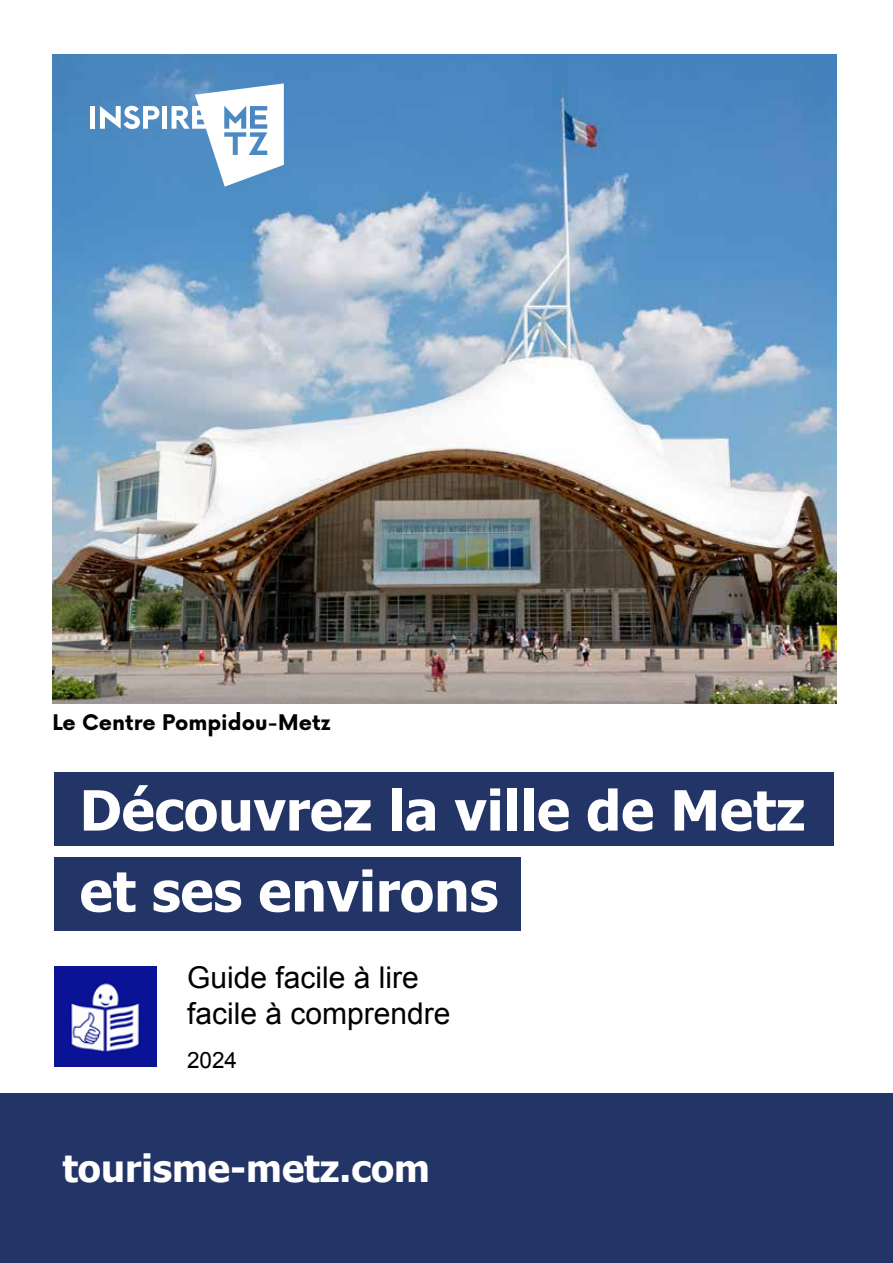
<style>
.page{position:relative;width:893px;height:1263px;background:#fff}
.page>*{position:absolute;margin:0;border:0;box-sizing:border-box;transform-origin:0 0}
.t1{font:700 55.5px/81px "Tahoma";color:#fff}
.t2{font:700 37.5px "Tahoma";color:#fff}
.t3{font:30px/36px "Arial";color:#000}
.t4{font:22.5px "Arial";color:#000}
.t5{font:700 21px "Now Alt";color:#000}
</style>
<div class="page">
<div style="left:54px;top:857px;width:467px;height:74px;background:#233567"></div>
<img style="left:52px;top:55px;width:785px;height:649px">
<div style="left:0;top:1093px;width:893px;height:170px;background:#233567"></div>
<img style="left:54px;top:966px;width:103px;height:100px">
<div style="left:54px;top:772px;width:779px;height:73px;background:#233567"></div>
<div style="left:90px;top:106px;width:5px;height:23px;background:#fff"></div>
<svg style="left:100px;top:106px;width:59px;height:23px"></svg>
<div style="left:162px;top:106px;width:5px;height:23px;background:#fff"></div>
<svg style="left:172px;top:83px;width:112px;height:104px"></svg>
<p class="t5" style="left:52px;top:707px;width:280px">Le Centre Pompidou-Metz</p>
<p class="t1" style="left:80px;top:766px;width:727px">Découvrez la ville de Metz et ses environs</p>
<p class="t3" style="left:187px;top:960px;width:265px">Guide facile à lire facile à comprendre</p>
<p class="t4" style="left:187px;top:1045px;width:52px">2024</p>
<p class="t2" style="left:62px;top:1142px;width:369px">tourisme-metz.com</p>
</div>
